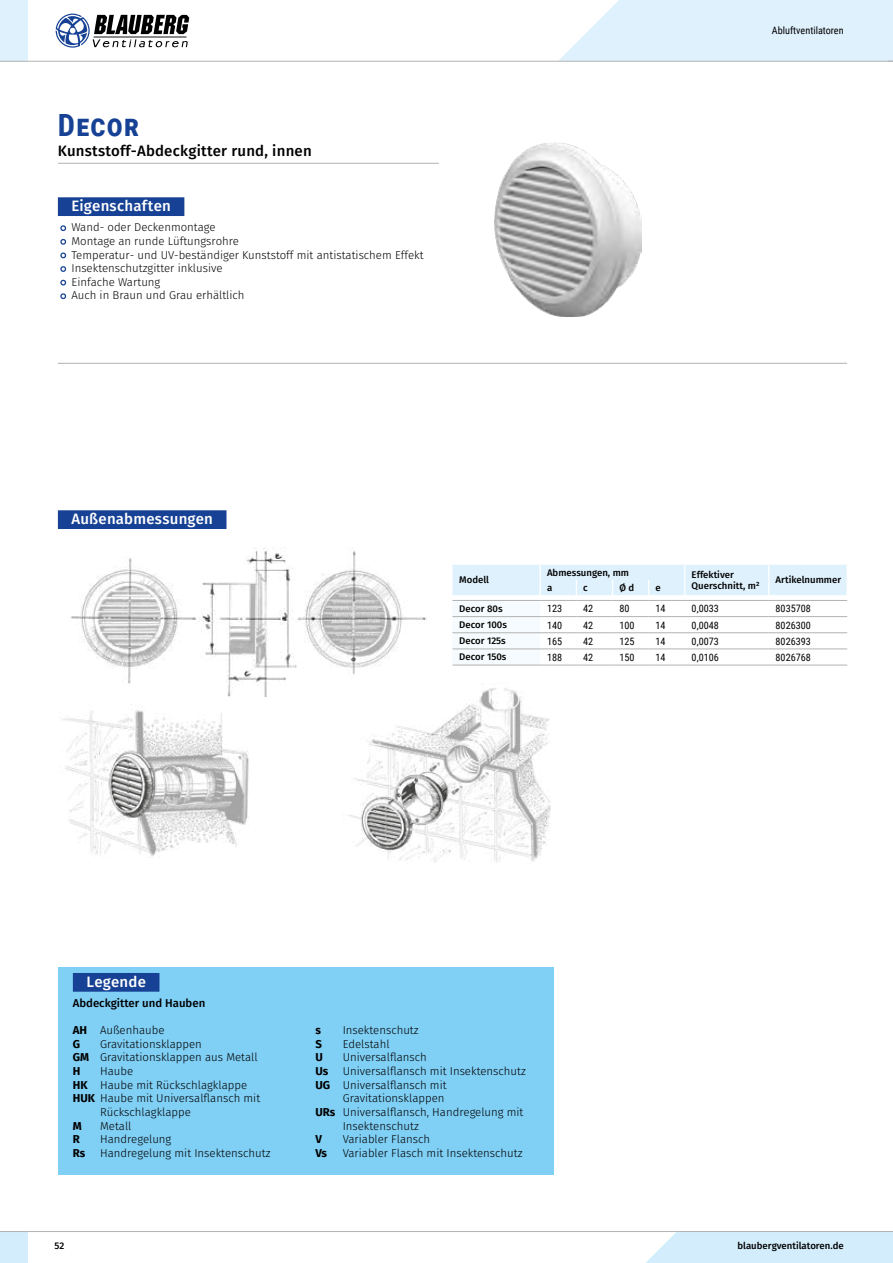
<style>
.page{position:relative;width:893px;height:1263px;background:#fff}
.page>*{position:absolute;margin:0;border:0;box-sizing:border-box;transform-origin:0 0}
.t1{font:700 30.6px "Roboto Condensed";color:#164194}
.t2{font:500 15px "Fira Sans";letter-spacing:.01em;color:#fff}
.t3{font:500 15px "Fira Sans";letter-spacing:.015em;color:#000}
.t4{font:300 11.4px/13.6px "Fira Sans";color:#000}
.t5{font:500 11.4px "Fira Sans";color:#000}
.t6{font:700 11.4px "Fira Sans";color:#000}
.t7{font:10.2px "Roboto Condensed";color:#000}
.t8{font:500 9.6px/10.8px "Fira Sans";color:#000}
.s1{font-weight:700;font-size:16.2px;color:#164194}
.s2{font-weight:700}
</style>
<div class="page">
<div style="left:58px;top:510px;width:168px;height:19px;background:#164194"></div>
<hr style="left:452px;top:665px;width:88px;height:1px;background:#b3b2b2">
<hr style="left:540px;top:665px;width:36px;height:1px;background:#b3b2b2">
<hr style="left:576px;top:665px;width:36px;height:1px;background:#b3b2b2">
<hr style="left:612px;top:665px;width:37px;height:1px;background:#b3b2b2">
<hr style="left:649px;top:665px;width:36px;height:1px;background:#b3b2b2">
<hr style="left:685px;top:665px;width:84px;height:1px;background:#b3b2b2">
<hr style="left:769px;top:665px;width:78px;height:1px;background:#b3b2b2">
<svg style="left:452px;top:565px;width:396px;height:100px"></svg>
<img style="left:71px;top:547px;width:356px;height:149px">
<div style="left:58px;top:197px;width:126px;height:19px;background:#164194"></div>
<img style="left:62px;top:706px;width:187px;height:151px">
<img style="left:326px;top:683px;width:225px;height:179px">
<img style="left:494px;top:142px;width:148px;height:175px">
<hr style="left:58px;top:163px;width:381px;height:1px;background:#b3b2b2">
<div style="left:58px;top:967px;width:496px;height:208px;background:#80cff5"></div>
<div style="left:73px;top:973px;width:86px;height:19px;background:#164194"></div>
<hr style="left:58px;top:363px;width:789px;height:1px;background:#b3b2b2">
<div style="left:646px;top:1232px;width:247px;height:31px;background:#d3edfc"></div>
<div style="left:0;top:1231px;width:27px;height:32px;background:#d3edfc"></div>
<hr style="left:0;top:1231px;width:893px;height:1px;background:#b3b2b2">
<div style="left:0;top:0;width:27px;height:61px;background:#dff1fd"></div>
<svg style="left:56px;top:14px;width:133px;height:34px"></svg>
<hr style="left:0;top:61px;width:893px;height:1px;background:#b3b2b2">
<svg style="left:558px;top:0;width:335px;height:62px;background:#e1f1fb"></svg>
<h1 class="t1" style="left:58px;top:104px;width:83px">Decor</h1>
<h2 class="t3" style="left:58px;top:141px;width:255px">Kunststoff-Abdeckgitter rund, innen</h2>
<h2 class="t2" style="left:71px;top:195px;width:101px">Eigenschaften</h2>
<p class="t4" style="left:60px;top:221px;width:157px"><span class="s1">•</span> Wand- oder Deckenmontage</p>
<p class="t4" style="left:60px;top:235px;width:180px"><span class="s1">•</span> Montage an runde Lüftungsrohre</p>
<p class="t4" style="left:60px;top:249px;width:365px"><span class="s1">•</span> Temperatur- und UV-beständiger Kunststoff mit antistatischem Effekt</p>
<p class="t4" style="left:60px;top:262px;width:164px"><span class="s1">•</span> Insektenschutzgitter inklusive</p>
<p class="t4" style="left:60px;top:276px;width:101px"><span class="s1">•</span> Einfache Wartung</p>
<p class="t4" style="left:60px;top:289px;width:186px"><span class="s1">•</span> Auch in Braun und Grau erhältlich</p>
<p class="t7" style="left:772px;top:24px;width:73px">Abluftventilatoren</p>
<h2 class="t2" style="left:71px;top:508px;width:143px">Außenabmessungen</h2>
<p class="t8" style="left:459px;top:575px;width:31px">Modell</p>
<p class="t8" style="left:547px;top:568px;width:83px">Abmessungen, mm</p>
<p class="t8" style="left:692px;top:570px;width:70px">Effektiver<br>Querschnitt, m²</p>
<p class="t8" style="left:776px;top:575px;width:67px">Artikelnummer</p>
<p class="t8" style="left:547px;top:583px;width:7px">a</p>
<p class="t8" style="left:583px;top:583px;width:6px">c</p>
<p class="t8" style="left:619px;top:583px;width:16px">Ø d</p>
<p class="t8" style="left:655px;top:583px;width:7px">e</p>
<p class="t8" style="left:459px;top:604px;width:45px">Decor 80s</p>
<p class="t7" style="left:547px;top:602px;width:17px">123</p>
<p class="t7" style="left:583px;top:602px;width:12px">42</p>
<p class="t7" style="left:619px;top:602px;width:12px">80</p>
<p class="t7" style="left:655px;top:602px;width:12px">14</p>
<p class="t7" style="left:692px;top:602px;width:29px">0,0033</p>
<p class="t7" style="left:776px;top:602px;width:37px">8035708</p>
<p class="t8" style="left:459px;top:620px;width:49px">Decor 100s</p>
<p class="t7" style="left:547px;top:618px;width:17px">140</p>
<p class="t7" style="left:583px;top:618px;width:12px">42</p>
<p class="t7" style="left:619px;top:618px;width:17px">100</p>
<p class="t7" style="left:655px;top:618px;width:12px">14</p>
<p class="t7" style="left:692px;top:618px;width:29px">0,0048</p>
<p class="t7" style="left:776px;top:618px;width:37px">8026300</p>
<p class="t8" style="left:459px;top:636px;width:48px">Decor 125s</p>
<p class="t7" style="left:547px;top:634px;width:17px">165</p>
<p class="t7" style="left:583px;top:634px;width:12px">42</p>
<p class="t7" style="left:619px;top:634px;width:17px">125</p>
<p class="t7" style="left:655px;top:634px;width:12px">14</p>
<p class="t7" style="left:692px;top:634px;width:29px">0,0073</p>
<p class="t7" style="left:776px;top:634px;width:37px">8026393</p>
<p class="t8" style="left:459px;top:652px;width:49px">Decor 150s</p>
<p class="t7" style="left:547px;top:650px;width:17px">188</p>
<p class="t7" style="left:583px;top:650px;width:12px">42</p>
<p class="t7" style="left:619px;top:650px;width:17px">150</p>
<p class="t7" style="left:655px;top:650px;width:12px">14</p>
<p class="t7" style="left:692px;top:650px;width:29px">0,0106</p>
<p class="t7" style="left:776px;top:650px;width:37px">8026768</p>
<h2 class="t2" style="left:86px;top:971px;width:61px">Legende</h2>
<p class="t5" style="left:73px;top:995px;width:134px">Abdeckgitter und Hauben</p>
<p class="t4" style="left:73px;top:1024px;width:93px"><span class="s2">AH</span> Außenhaube<br><span class="s2">G</span></p>
<p class="t4" style="left:73px;top:1038px;width:186px;text-indent:27px">Gravitationsklappen<br><span class="s2">GM</span> Gravitationsklappen aus Metall<br><span class="s2">H</span></p>
<p class="t4" style="left:100px;top:1065px;width:35px">Haube</p>
<p class="t4" style="left:73px;top:1079px;width:176px"><span class="s2">HK</span> Haube mit Rückschlagklappe</p>
<p class="t4" style="left:73px;top:1092px;width:189px"><span class="s2">HUK</span> Haube mit Universalflansch mit</p>
<p class="t4" style="left:100px;top:1106px;width:92px">Rückschlagklappe</p>
<p class="t6" style="left:73px;top:1117px;width:11px">M</p>
<p class="t4" style="left:100px;top:1119px;width:33px">Metall</p>
<p class="t6" style="left:73px;top:1131px;width:9px">R</p>
<p class="t4" style="left:100px;top:1133px;width:73px">Handregelung</p>
<p class="t6" style="left:73px;top:1145px;width:14px">Rs</p>
<p class="t4" style="left:100px;top:1147px;width:172px">Handregelung mit Insektenschutz</p>
<p class="t6" style="left:315px;top:1022px;width:7px">s</p>
<p class="t4" style="left:343px;top:1024px;width:78px">Insektenschutz</p>
<p class="t6" style="left:315px;top:1036px;width:8px">S</p>
<p class="t4" style="left:343px;top:1038px;width:48px">Edelstahl</p>
<p class="t6" style="left:315px;top:1049px;width:9px">U</p>
<p class="t4" style="left:343px;top:1051px;width:86px">Universalflansch</p>
<p class="t6" style="left:315px;top:1063px;width:14px">Us</p>
<p class="t4" style="left:343px;top:1065px;width:185px">Universalflansch mit Insektenschutz</p>
<p class="t4" style="left:315px;top:1079px;width:133px"><span class="s2">UG</span> Universalflansch mit</p>
<p class="t4" style="left:343px;top:1092px;width:103px">Gravitationsklappen</p>
<p class="t4" style="left:315px;top:1106px;width:209px"><span class="s2">URs</span> Universalflansch, Handregelung mit</p>
<p class="t4" style="left:343px;top:1119px;width:78px">Insektenschutz</p>
<p class="t6" style="left:315px;top:1131px;width:8px">V</p>
<p class="t4" style="left:343px;top:1133px;width:89px">Variabler Flansch</p>
<p class="t6" style="left:315px;top:1145px;width:13px">Vs</p>
<p class="t4" style="left:343px;top:1147px;width:181px">Variabler Flasch mit Insektenschutz</p>
<p class="t8" style="left:54px;top:1241px;width:11px">52</p>
<p class="t8" style="left:737px;top:1241px;width:108px">blaubergventilatoren.de</p>
</div>
